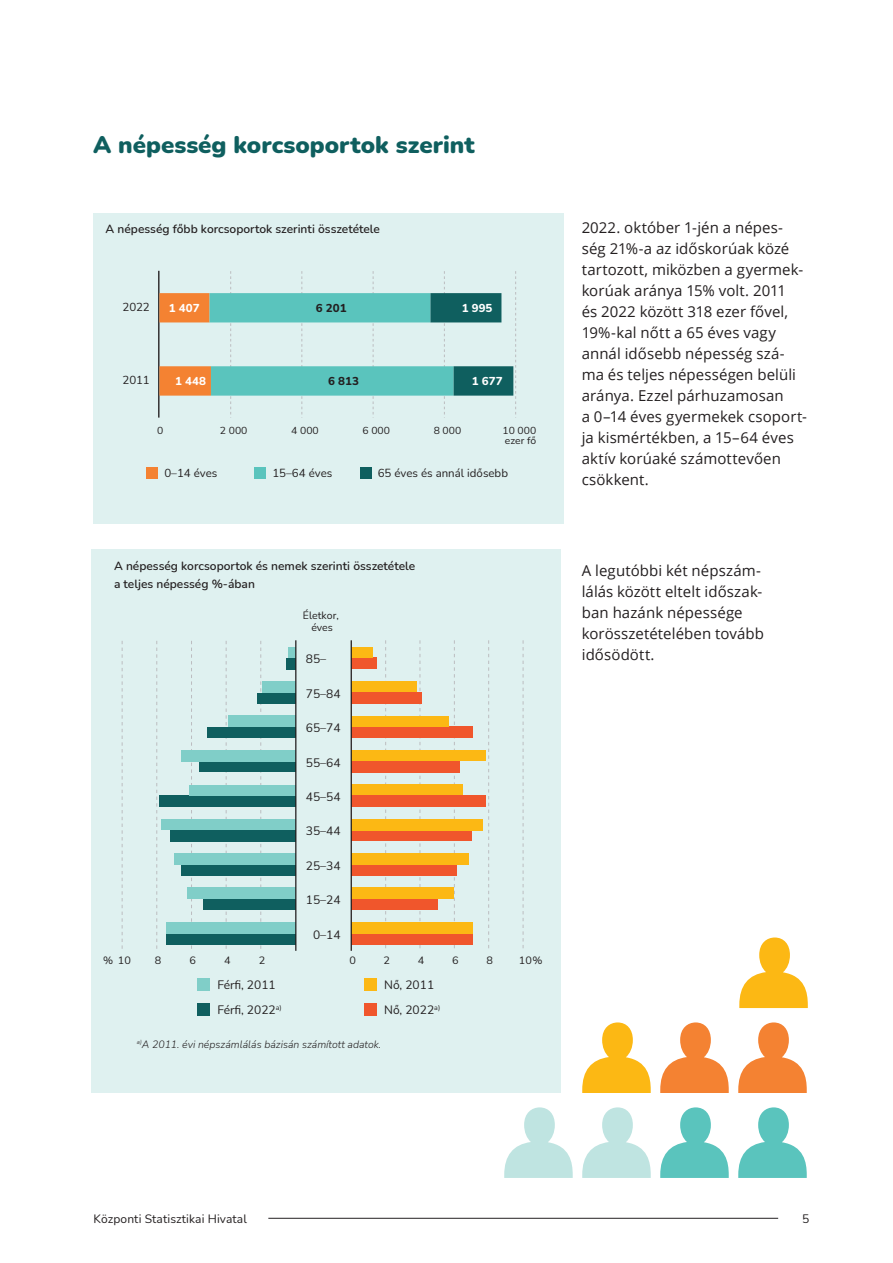
<style>
.page{position:relative;width:893px;height:1263px;background:#fff}
.page>*{position:absolute;margin:0;border:0;box-sizing:border-box;transform-origin:0 0}
.alcím_fekete{font:900 24px "Nunito";color:#0f5f5f}
.előszó{font:15px/21px "Open Sans";letter-spacing:.005em;color:#231f20}
.t1{font:600 12px/18px "Nunito";color:#231f20}
.t2{font:12px/24.8px "Nunito";color:#231f20}
.t3{font:11.55px "Nunito";color:#231f20}
.t4{font:800 11.55px "Nunito";color:#fff}
.t5{font:800 11.55px "Nunito";color:#231f20}
.t6{font:italic 300 10.5px "Nunito";color:#231f20}
.t7{font:10.5px/12.6px "Nunito";letter-spacing:-.005em;color:#231f20;text-align:center}
.t8{font:10.05px "Nunito";color:#231f20}
</style>
<div class="page">
<hr style="left:268px;top:1218px;width:510px;height:1px;background:#231f20">
<div style="left:93px;top:213px;width:471px;height:311px;background:#dff1f0"></div>
<div style="left:92px;top:550px;width:469px;height:543px;background:#dff1f0"></div>
<div style="left:197px;top:978px;width:12px;height:13px;background:#80cec8"></div>
<div style="left:197px;top:1003px;width:12px;height:12px;background:#0f5f5f"></div>
<div style="left:364px;top:978px;width:12px;height:13px;background:#fcb814"></div>
<div style="left:364px;top:1003px;width:12px;height:12px;background:#f0562c"></div>
<svg style="left:261px;top:641px;width:1px;height:308px"></svg>
<svg style="left:226px;top:641px;width:1px;height:308px"></svg>
<svg style="left:191px;top:641px;width:1px;height:308px"></svg>
<svg style="left:157px;top:641px;width:1px;height:308px"></svg>
<svg style="left:122px;top:641px;width:1px;height:308px"></svg>
<div style="left:166px;top:933px;width:130px;height:11px;background:#0f5f5f"></div>
<div style="left:203px;top:899px;width:93px;height:11px;background:#0f5f5f"></div>
<div style="left:181px;top:865px;width:115px;height:11px;background:#0f5f5f"></div>
<div style="left:170px;top:830px;width:126px;height:11px;background:#0f5f5f"></div>
<div style="left:159px;top:796px;width:137px;height:11px;background:#0f5f5f"></div>
<div style="left:199px;top:761px;width:97px;height:11px;background:#0f5f5f"></div>
<div style="left:207px;top:727px;width:89px;height:11px;background:#0f5f5f"></div>
<div style="left:257px;top:692px;width:39px;height:11px;background:#0f5f5f"></div>
<div style="left:286px;top:658px;width:10px;height:11px;background:#0f5f5f"></div>
<div style="left:166px;top:922px;width:130px;height:11px;background:#80cec8"></div>
<div style="left:187px;top:888px;width:109px;height:11px;background:#80cec8"></div>
<div style="left:174px;top:853px;width:122px;height:12px;background:#80cec8"></div>
<div style="left:161px;top:819px;width:135px;height:11px;background:#80cec8"></div>
<div style="left:189px;top:785px;width:107px;height:11px;background:#80cec8"></div>
<div style="left:181px;top:750px;width:115px;height:11px;background:#80cec8"></div>
<div style="left:228px;top:716px;width:68px;height:11px;background:#80cec8"></div>
<div style="left:262px;top:681px;width:34px;height:11px;background:#80cec8"></div>
<div style="left:288px;top:647px;width:8px;height:11px;background:#80cec8"></div>
<hr style="left:295px;top:640px;width:1px;height:311px;background:#231f20">
<svg style="left:385px;top:640px;width:1px;height:309px"></svg>
<svg style="left:420px;top:640px;width:1px;height:308px"></svg>
<svg style="left:454px;top:640px;width:1px;height:309px"></svg>
<svg style="left:488px;top:640px;width:1px;height:309px"></svg>
<svg style="left:523px;top:640px;width:1px;height:308px"></svg>
<div style="left:351px;top:933px;width:122px;height:11px;background:#f0562c"></div>
<div style="left:351px;top:899px;width:87px;height:11px;background:#f0562c"></div>
<div style="left:351px;top:865px;width:106px;height:11px;background:#f0562c"></div>
<div style="left:351px;top:830px;width:121px;height:11px;background:#f0562c"></div>
<div style="left:351px;top:795px;width:134px;height:12px;background:#f0562c"></div>
<div style="left:351px;top:761px;width:108px;height:11px;background:#f0562c"></div>
<div style="left:351px;top:726px;width:121px;height:12px;background:#f0562c"></div>
<div style="left:351px;top:692px;width:71px;height:11px;background:#f0562c"></div>
<div style="left:351px;top:657px;width:26px;height:12px;background:#f0562c"></div>
<div style="left:351px;top:922px;width:122px;height:11px;background:#fcb814"></div>
<div style="left:351px;top:888px;width:102px;height:11px;background:#fcb814"></div>
<div style="left:351px;top:853px;width:118px;height:12px;background:#fcb814"></div>
<div style="left:351px;top:819px;width:132px;height:11px;background:#fcb814"></div>
<div style="left:351px;top:784px;width:112px;height:11px;background:#fcb814"></div>
<div style="left:351px;top:750px;width:135px;height:11px;background:#fcb814"></div>
<div style="left:351px;top:715px;width:97px;height:11px;background:#fcb814"></div>
<div style="left:351px;top:681px;width:65px;height:11px;background:#fcb814"></div>
<div style="left:351px;top:646px;width:21px;height:11px;background:#fcb814"></div>
<hr style="left:351px;top:640px;width:1px;height:311px;background:#231f20">
<hr style="left:158px;top:271px;width:1px;height:147px;background:#231f20">
<svg style="left:159px;top:271px;width:357px;height:147px"></svg>
<div style="left:360px;top:467px;width:12px;height:11px;background:#0f5f5f"></div>
<div style="left:254px;top:467px;width:12px;height:11px;background:#5ac4bd"></div>
<div style="left:146px;top:467px;width:12px;height:11px;background:#f48232"></div>
<svg style="left:738px;top:1022px;width:69px;height:71px"></svg>
<svg style="left:738px;top:1107px;width:69px;height:71px"></svg>
<svg style="left:660px;top:1022px;width:69px;height:71px"></svg>
<svg style="left:660px;top:1107px;width:69px;height:71px"></svg>
<svg style="left:582px;top:1022px;width:69px;height:71px"></svg>
<svg style="left:739px;top:937px;width:69px;height:71px"></svg>
<svg style="left:582px;top:1107px;width:69px;height:71px"></svg>
<svg style="left:504px;top:1107px;width:69px;height:71px"></svg>
<p class="alcím_fekete" style="left:93px;top:128px;width:383px">A népesség korcsoportok szerint</p>
<p class="t1" style="left:106px;top:220px;width:276px">A népesség főbb korcsoportok szerinti összetétele</p>
<p class="t3" style="left:123px;top:299px;width:29px">2022</p>
<p class="t4" style="left:169px;top:299px;width:32px">1 407</p>
<p class="t5" style="left:316px;top:299px;width:32px">6 201</p>
<p class="t4" style="left:462px;top:299px;width:32px">1 995</p>
<p class="t3" style="left:123px;top:372px;width:29px">2011</p>
<p class="t4" style="left:175px;top:373px;width:32px">1 448</p>
<p class="t5" style="left:328px;top:373px;width:32px">6 813</p>
<p class="t4" style="left:472px;top:373px;width:32px">1 677</p>
<p class="t8" style="left:157px;top:423px;width:8px">0</p>
<p class="t8" style="left:220px;top:423px;width:29px">2 000</p>
<p class="t8" style="left:291px;top:423px;width:29px">4 000</p>
<p class="t8" style="left:362px;top:423px;width:29px">6 000</p>
<p class="t8" style="left:434px;top:423px;width:29px">8 000</p>
<p class="t8" style="left:502px;top:423px;width:35px">10 000</p>
<p class="t8" style="left:505px;top:433px;width:33px">ezer fő</p>
<p class="t3" style="left:164px;top:465px;width:55px">0–14 éves</p>
<p class="t3" style="left:272px;top:465px;width:61px">15–64 éves</p>
<p class="t3" style="left:378px;top:465px;width:132px">65 éves és annál idősebb</p>
<p class="t1" style="left:114px;top:556px;width:303px">A népesség korcsoportok és nemek szerinti összetétele a teljes népesség %-ában</p>
<p class="t7" style="left:303px;top:608px;width:37px">Életkor, éves</p>
<p class="t2" style="left:306px;top:646px;width:22px">85–</p>
<p class="t2" style="left:306px;top:681px;width:36px">75–84</p>
<p class="t2" style="left:306px;top:715px;width:36px">65–74</p>
<p class="t2" style="left:306px;top:749px;width:36px">55–64</p>
<p class="t2" style="left:306px;top:784px;width:36px">45–54</p>
<p class="t2" style="left:306px;top:818px;width:36px">35–44</p>
<p class="t2" style="left:306px;top:853px;width:36px">25–34</p>
<p class="t2" style="left:306px;top:887px;width:36px">15–24</p>
<p class="t2" style="left:313px;top:922px;width:29px">0–14</p>
<p class="t7" style="left:103px;top:953px;width:29px">% 10</p>
<p class="t7" style="left:155px;top:953px;width:8px">8</p>
<p class="t7" style="left:189px;top:953px;width:8px">6</p>
<p class="t7" style="left:224px;top:953px;width:8px">4</p>
<p class="t7" style="left:259px;top:953px;width:8px">2</p>
<p class="t7" style="left:349px;top:953px;width:8px">0</p>
<p class="t7" style="left:384px;top:953px;width:8px">2</p>
<p class="t7" style="left:418px;top:953px;width:8px">4</p>
<p class="t7" style="left:452px;top:953px;width:8px">6</p>
<p class="t7" style="left:487px;top:953px;width:8px">8</p>
<p class="t7" style="left:519px;top:953px;width:25px">10%</p>
<p class="t2" style="left:217px;top:972px;width:66px">Férfi, 2011<br>Férfi, 2022<sup>a)</sup></p>
<p class="t2" style="left:384px;top:972px;width:58px">Nő, 2011<br>Nő, 2022<sup>a)</sup></p>
<p class="t6" style="left:137px;top:1037px;width:246px"><sup>a)</sup>A 2011. évi népszámlálás bázisán számított adatok.</p>
<p class="előszó" style="left:582px;top:216px;width:227px">2022. október 1-jén a népes&shy;ség 21%-a az időskorúak közé tartozott, miközben a gyermek&shy;korúak aránya 15% volt. 2011<br>és 2022 között 318 ezer fővel,<br>19%-kal nőtt a 65 éves vagy annál idősebb népesség szá&shy;ma és teljes népességen belüli aránya. Ezzel párhuzamosan<br>a 0–14 éves gyermekek csoport&shy;ja kismértékben, a 15–64 éves aktív korúaké számottevően csökkent.</p>
<p class="előszó" style="left:582px;top:559px;width:184px">A legutóbbi két népszám&shy;lálás között eltelt időszak&shy;ban hazánk népessége korösszetételében tovább idősödött.</p>
<p class="t2" style="left:94px;top:1205px;width:155px">Központi Statisztikai Hivatal</p>
<p class="t2" style="left:802px;top:1205px;width:9px">5</p>
</div>
